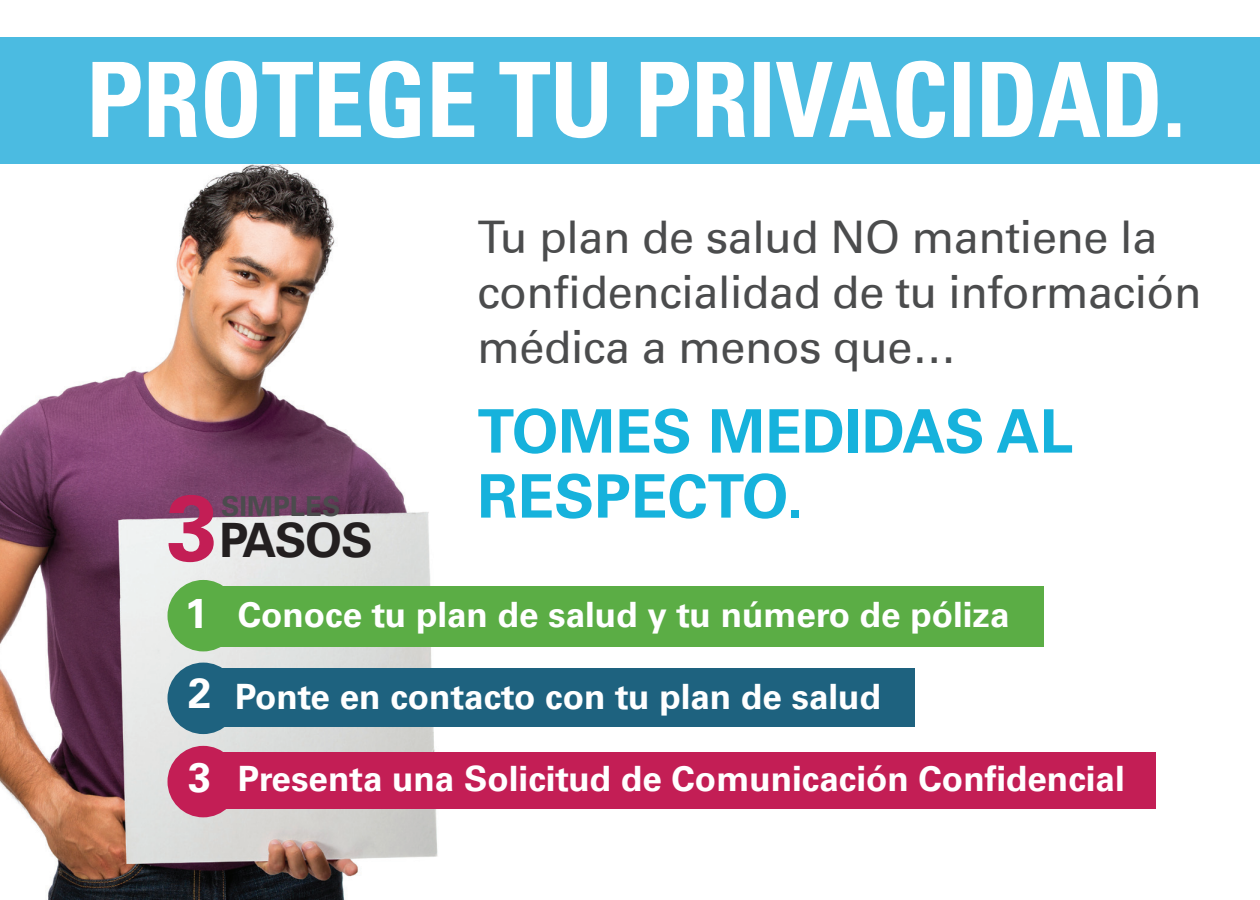
<style>
.page{position:relative;width:1260px;height:900px;background:#fff}
.page>*{position:absolute;margin:0;border:0;box-sizing:border-box;transform-origin:0 0}
.t1{font:700 93px "Univers LT Std";color:#c31e55}
.body_text_univers_ro{font:700 60px/65px "Univers LT Std";color:#16b2dc}
.t2{font:700 47.5px "Univers LT Std";letter-spacing:-.035em;color:#231f20}
.body_text_univers_ro-2{font:45px/55px "Univers LT Std";letter-spacing:-.01em;color:#4b4c4d}
.t3{font:700 41.5px "Univers LT Std";color:#fff}
.body_text{font:700 35px "Univers LT Std";color:#fff}
.t4{font:700 27.5px "Univers LT Std";color:#4b4c4d}
</style>
<div class="page">
<img style="left:0;top:163px;width:632px;height:737px">
<div style="left:0;top:37px;width:1260px;height:126px;background:#4bbbe1"></div>
<div style="left:168px;top:580px;width:71px;height:71px;background:#5bad45;border-radius:50%"></div>
<div style="left:168px;top:663px;width:71px;height:71px;background:#1e627f;border-radius:50%"></div>
<div style="left:168px;top:746px;width:71px;height:71px;background:#c31e55;border-radius:50%"></div>
<div style="left:208px;top:753px;width:948px;height:56px;background:#c31e55"></div>
<div style="left:207px;top:668px;width:708px;height:59px;background:#1e627f"></div>
<div style="left:207px;top:586px;width:837px;height:61px;background:#5bad45"></div>
<svg style="left:92px;top:61px;width:1088px;height:77px"></svg>
<p class="t1" style="left:167px;top:473px;width:53px">3</p>
<p class="t4" style="left:221px;top:490px;width:121px">SIMPLES</p>
<p class="t2" style="left:220px;top:513px;width:155px">PASOS</p>
<p class="body_text_univers_ro-2" style="left:478px;top:210px;width:726px">Tu plan de salud NO mantiene la confidencialidad de tu información médica a menos que…</p>
<p class="body_text_univers_ro" style="left:478px;top:399px;width:597px">TOMES MEDIDAS AL<br>RESPECTO.</p>
<p class="t3" style="left:185px;top:589px;width:25px">1</p>
<p class="body_text" style="left:238px;top:594px;width:773px">Conoce tu plan de salud y tu número de póliza</p>
<p class="t3" style="left:188px;top:669px;width:25px">2</p>
<p class="body_text" style="left:235px;top:676px;width:648px">Ponte en contacto con tu plan de salud</p>
<p class="t3" style="left:188px;top:753px;width:25px">3</p>
<p class="body_text" style="left:238px;top:758px;width:889px">Presenta una Solicitud de Comunicación Confidencial</p>
</div>
